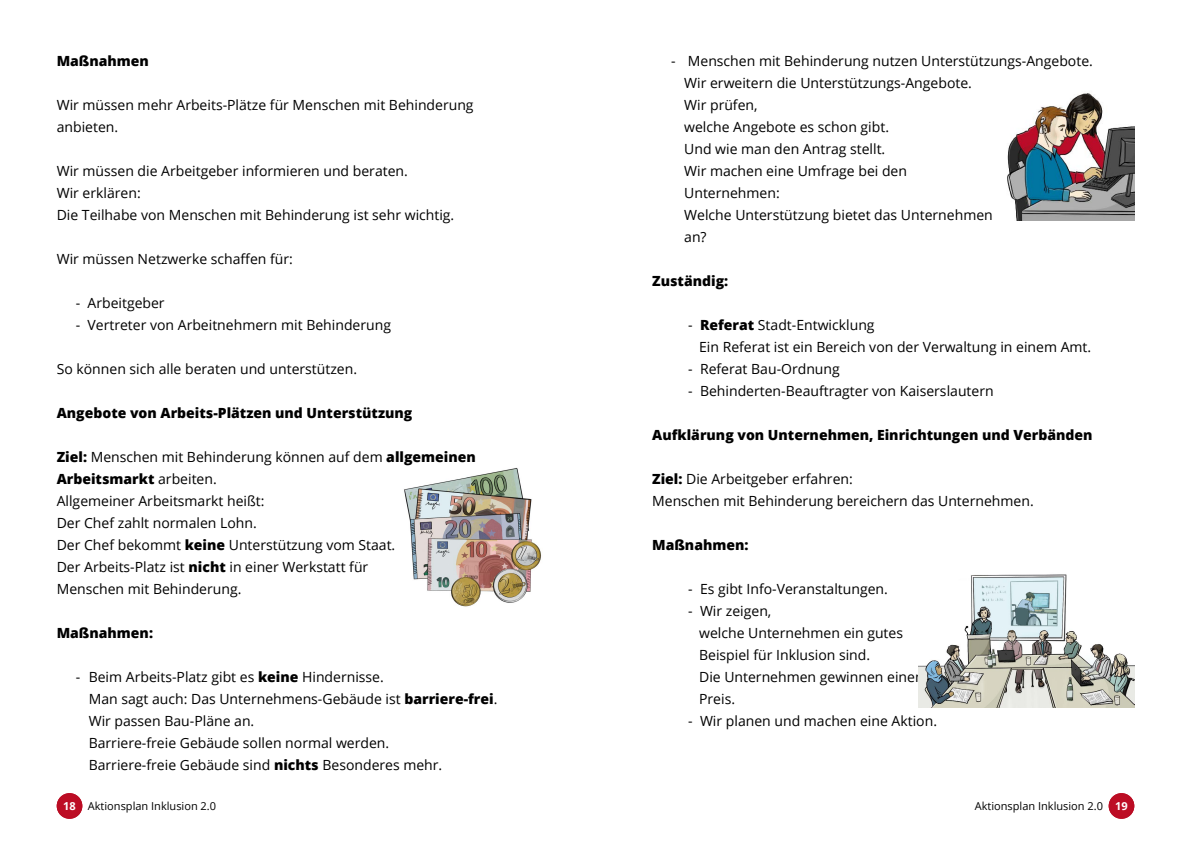
<style>
.page{position:relative;width:1191px;height:842px;background:#fff}
.page>*{position:absolute;margin:0;border:0;box-sizing:border-box;transform-origin:0 0}
.Fließtext{font:14px/22px "Open Sans";color:#000}
.Liste{font:14px "Open Sans";color:#000}
.Fließtext-2{font:800 14px "Open Sans";color:#000}
.Body_Copy{font:800 14px "Open Sans";color:#000}
.t1{font:11px "Open Sans";color:#000}
.t2{font:700 11px "Open Sans";color:#fff}
.s1{font-weight:800}
</style>
<div class="page">
<img style="left:57px;top:793px;width:25px;height:26px;border-radius:13px">
<img style="left:1108px;top:793px;width:26px;height:26px;border-radius:13px">
<img style="left:404px;top:467px;width:137px;height:140px">
<img style="left:1007px;top:93px;width:127px;height:127px">
<img style="left:918px;top:574px;width:216px;height:133px">
<p class="Body_Copy" style="left:57px;top:50px;width:94px">Maßnahmen</p>
<p class="Fließtext" style="left:57px;top:94px;width:418px">Wir müssen mehr Arbeits-Plätze für Menschen mit Behinderung</p>
<p class="Fließtext" style="left:57px;top:116px;width:63px">anbieten.</p>
<p class="Fließtext" style="left:57px;top:160px;width:353px">Wir müssen die Arbeitgeber informieren und beraten.</p>
<p class="Fließtext" style="left:57px;top:182px;width:85px">Wir erklären:</p>
<p class="Fließtext" style="left:57px;top:204px;width:399px">Die Teilhabe von Menschen mit Behinderung ist sehr wichtig.</p>
<p class="Fließtext" style="left:57px;top:248px;width:238px">Wir müssen Netzwerke schaffen für:</p>
<p class="Fließtext" style="left:76px;top:292px;width:90px">- Arbeitgeber</p>
<p class="Fließtext" style="left:76px;top:314px;width:317px">- Vertreter von Arbeitnehmern mit Behinderung</p>
<p class="Fließtext" style="left:57px;top:358px;width:302px">So können sich alle beraten und unterstützen.</p>
<p class="Fließtext-2" style="left:57px;top:402px;width:357px">Angebote von Arbeits-Plätzen und Unterstützung</p>
<p class="Fließtext" style="left:57px;top:446px;width:420px"><span class="s1">Ziel:</span> Menschen mit Behinderung können auf dem <span class="s1">allgemeinen<br>Arbeitsmarkt</span> arbeiten.</p>
<p class="Fließtext" style="left:57px;top:490px;width:209px">Allgemeiner Arbeitsmarkt heißt:</p>
<p class="Fließtext" style="left:57px;top:512px;width:201px">Der Chef zahlt normalen Lohn.</p>
<p class="Fließtext" style="left:57px;top:534px;width:340px">Der Chef bekommt <span class="s1">keine</span> Unterstützung vom Staat.</p>
<p class="Fließtext" style="left:57px;top:556px;width:313px">Der Arbeits-Platz ist <span class="s1">nicht</span> in einer Werkstatt für</p>
<p class="Fließtext" style="left:57px;top:578px;width:186px">Menschen mit Behinderung.</p>
<p class="Fließtext-2" style="left:57px;top:622px;width:98px">Maßnahmen:</p>
<p class="Fließtext" style="left:76px;top:666px;width:310px">- Beim Arbeits-Platz gibt es <span class="s1">keine</span> Hindernisse.</p>
<p class="Fließtext" style="left:89px;top:688px;width:410px">Man sagt auch: Das Unternehmens-Gebäude ist <span class="s1">barriere-frei</span>.</p>
<p class="Fließtext" style="left:89px;top:710px;width:167px">Wir passen Bau-Pläne an.</p>
<p class="Fließtext" style="left:89px;top:732px;width:302px">Barriere-freie Gebäude sollen normal werden.</p>
<p class="Fließtext" style="left:89px;top:754px;width:355px">Barriere-freie Gebäude sind <span class="s1">nichts</span> Besonderes mehr.</p>
<p class="Fließtext" style="left:671px;top:50px;width:423px">- Menschen mit Behinderung nutzen Unterstützungs-Angebote.</p>
<p class="Fließtext" style="left:684px;top:72px;width:289px">Wir erweitern die Unterstützungs-Angebote.</p>
<p class="Fließtext" style="left:684px;top:94px;width:75px">Wir prüfen,</p>
<p class="Fließtext" style="left:684px;top:116px;width:206px">welche Angebote es schon gibt.</p>
<p class="Fließtext" style="left:684px;top:138px;width:203px">Und wie man den Antrag stellt.</p>
<p class="Fließtext" style="left:684px;top:160px;width:224px">Wir machen eine Umfrage bei den</p>
<p class="Fließtext" style="left:684px;top:182px;width:97px">Unternehmen:</p>
<p class="Fließtext" style="left:684px;top:204px;width:310px">Welche Unterstützung bietet das Unternehmen</p>
<p class="Fließtext" style="left:684px;top:226px;width:24px">an?</p>
<p class="Fließtext-2" style="left:652px;top:270px;width:78px">Zuständig:</p>
<p class="Liste" style="left:688px;top:315px;width:188px">- <span class="s1">Referat</span> Stadt-Entwicklung</p>
<p class="Liste" style="left:699px;top:337px;width:394px">Ein Referat ist ein Bereich von der Verwaltung in einem Amt.</p>
<p class="Liste" style="left:688px;top:359px;width:153px">- Referat Bau-Ordnung</p>
<p class="Liste" style="left:688px;top:381px;width:307px">- Behinderten-Beauftragter von Kaiserslautern</p>
<p class="Body_Copy" style="left:652px;top:424px;width:442px">Aufklärung von Unternehmen, Einrichtungen und Verbänden</p>
<p class="Fließtext" style="left:652px;top:468px;width:202px"><span class="s1">Ziel:</span> Die Arbeitgeber erfahren:</p>
<p class="Fließtext" style="left:652px;top:490px;width:383px">Menschen mit Behinderung bereichern das Unternehmen.</p>
<p class="Fließtext-2" style="left:652px;top:534px;width:98px">Maßnahmen:</p>
<p class="Liste" style="left:688px;top:579px;width:201px">- Es gibt Info-Veranstaltungen.</p>
<p class="Liste" style="left:688px;top:601px;width:85px">- Wir zeigen,</p>
<p class="Liste" style="left:699px;top:623px;width:205px">welche Unternehmen ein gutes</p>
<p class="Liste" style="left:699px;top:645px;width:173px">Beispiel für Inklusion sind.</p>
<p class="Liste" style="left:699px;top:667px;width:226px">Die Unternehmen gewinnen einen</p>
<p class="Liste" style="left:699px;top:689px;width:37px">Preis.</p>
<p class="Liste" style="left:688px;top:711px;width:250px">- Wir planen und machen eine Aktion.</p>
<p class="t1" style="left:88px;top:798px;width:130px">Aktionsplan Inklusion 2.0</p>
<p class="t1" style="left:974px;top:798px;width:130px">Aktionsplan Inklusion 2.0</p>
<p class="t2" style="left:63px;top:798px;width:14px">18</p>
<p class="t2" style="left:1115px;top:798px;width:14px">19</p>
</div>
